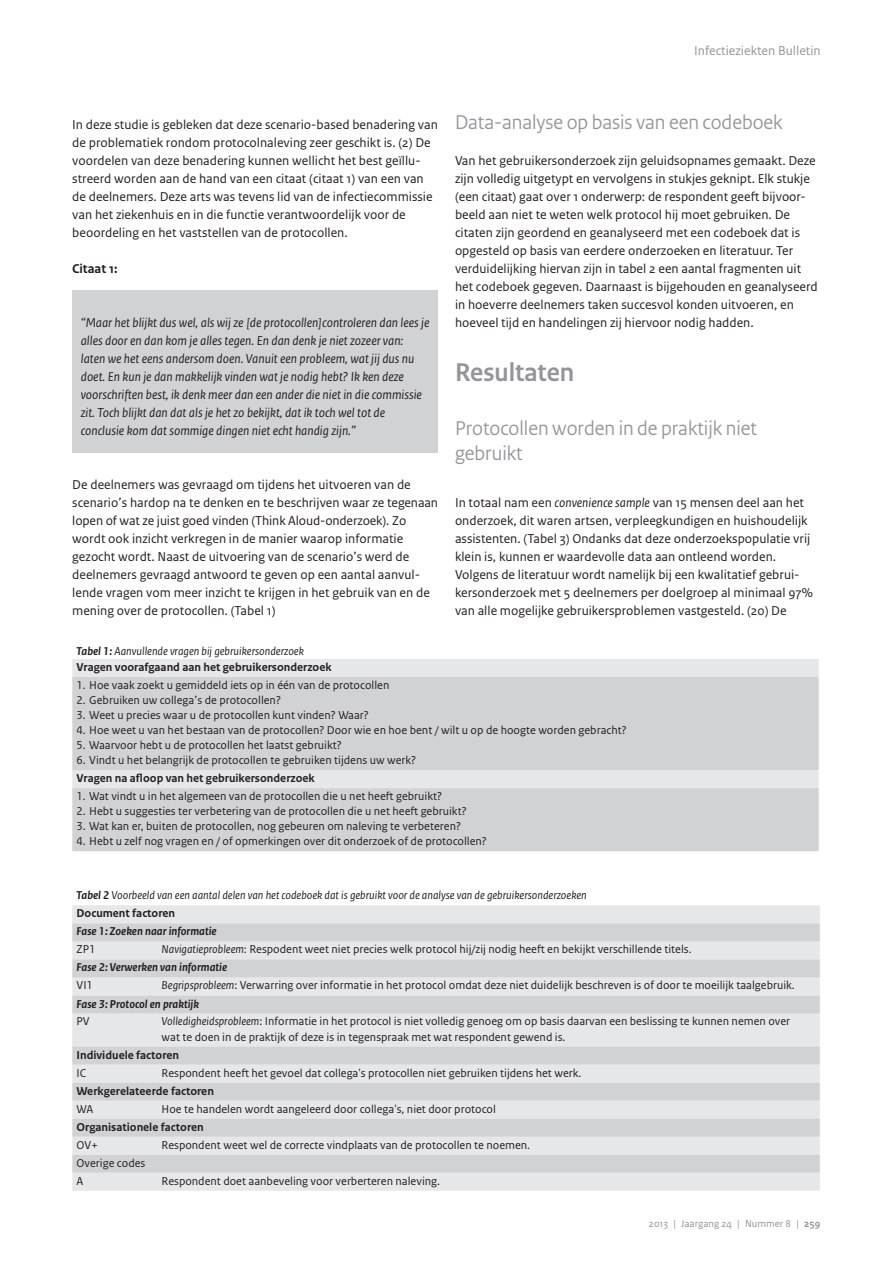
<style>
.page{position:relative;width:893px;height:1263px;background:#fff}
.page>*{position:absolute;margin:0;border:0;box-sizing:border-box;transform-origin:0 0}
.t1{font:700 27px "Rijksoverheid Sans Heading";color:#939598}
.t2{font:21px/25.2px "Rijksoverheid Sans Heading";color:#939598}
.t3{font:13.5px/18px "Rijksoverheid Sans Text";color:#231f20}
.t4{font:italic 13.5px/18px "Rijksoverheid Sans Text";color:#231f20}
.t5{font:13.5px "Rijksoverheid Sans Text";color:#939598}
.t6{font:700 13.5px "Rijksoverheid Sans Text";color:#231f20}
.t7{font:12px/18px "Rijksoverheid Sans Text";color:#231f20}
.t8{font:700 12px/16.2px "Rijksoverheid Sans Text";color:#231f20}
.t9{font:italic 12px/18px "Rijksoverheid Sans Text";color:#231f20}
.t10{font:italic 700 12px "Rijksoverheid Sans Text";color:#231f20}
.t11{font:10.5px "Rijksoverheid Sans Text";color:#939598}
.s1{font-style:italic}
.s2{font-weight:400;font-style:italic}
.s3{font-weight:700}
.s4{font-weight:700;font-style:normal}
.s5{font-weight:700;font-style:italic}
</style>
<div class="page">
<div style="left:72px;top:659px;width:747px;height:18px;background:#e6e7e9"></div>
<svg style="left:72px;top:677px;width:747px;height:174px;background:#d3d4d6"></svg>
<div style="left:72px;top:905px;width:748px;height:286px;background:#e6e7e9"></div>
<svg style="left:72px;top:923px;width:748px;height:250px;background:#dbdcde"></svg>
<div style="left:72px;top:291px;width:366px;height:162px;background:#d1d2d4"></div>
<p class="t5" style="left:694px;top:43px;width:128px">Infectieziekten Bulletin</p>
<p class="t3" style="left:72px;top:115px;width:367px">In deze studie is gebleken dat deze scenario-based benadering van de problematiek rondom protocolnaleving zeer geschikt is. (2) De voordelen van deze benadering kunnen wellicht het best geïllu&shy;streerd worden aan de hand van een citaat (citaat 1) van een van de deelnemers. Deze arts was tevens lid van de infectiecommissie van het ziekenhuis en in die functie verantwoordelijk voor de beoordeling en het vaststellen van de protocollen.</p>
<p class="t6" style="left:72px;top:261px;width:47px">Citaat 1:</p>
<p class="t4" style="left:81px;top:313px;width:350px">“Maar het blijkt dus wel, als wij ze [de protocollen]controleren dan lees je alles door en dan kom je alles tegen. En dan denk je niet zozeer van: laten we het eens andersom doen. Vanuit een probleem, wat jij dus nu doet. En kun je dan makkelijk vinden wat je nodig hebt? Ik ken deze voorschriften best, ik denk meer dan een ander die niet in die commissie zit. Toch blijkt dan dat als je het zo bekijkt, dat ik toch wel tot de conclusie kom dat sommige dingen niet echt handig zijn.”</p>
<p class="t3" style="left:72px;top:475px;width:367px">De deelnemers was gevraagd om tijdens het uitvoeren van de scenario’s hardop na te denken en te beschrijven waar ze tegenaan lopen of wat ze juist goed vinden (Think Aloud-onderzoek). Zo wordt ook inzicht verkregen in de manier waarop informatie gezocht wordt. Naast de uitvoering van de scenario’s werd de deelnemers gevraagd antwoord te geven op een aantal aanvul&shy;lende vragen vom meer inzicht te krijgen in het gebruik van en de mening over de protocollen. (Tabel 1)</p>
<h2 class="t2" style="left:455px;top:109px;width:329px">Data-analyse op basis van een codeboek</h2>
<p class="t3" style="left:455px;top:151px;width:364px">Van het gebruikersonderzoek zijn geluidsopnames gemaakt. Deze zijn volledig uitgetypt en vervolgens in stukjes geknipt. Elk stukje (een citaat) gaat over 1 onderwerp: de respondent geeft bijvoor&shy;beeld aan niet te weten welk protocol hij moet gebruiken. De citaten zijn geordend en geanalyseerd met een codeboek dat is opgesteld op basis van eerdere onderzoeken en literatuur. Ter verduidelijking hiervan zijn in tabel 2 een aantal fragmenten uit het codeboek gegeven. Daarnaast is bijgehouden en geanalyseerd in hoeverre deelnemers taken succesvol konden uitvoeren, en hoeveel tijd en handelingen zij hiervoor nodig hadden.</p>
<h1 class="t1" style="left:455px;top:357px;width:121px">Resultaten</h1>
<h2 class="t2" style="left:455px;top:415px;width:303px">Protocollen worden in de praktijk niet gebruikt</h2>
<p class="t3" style="left:455px;top:493px;width:359px">In totaal nam een <span class="s1">convenience sample</span> van 15 mensen deel aan het onderzoek, dit waren artsen, verpleegkundigen en huishoudelijk assistenten. (Tabel 3) Ondanks dat deze onderzoekspopulatie vrij klein is, kunnen er waardevolle data aan ontleend worden.<br>Volgens de literatuur wordt namelijk bij een kwalitatief gebrui&shy;kersonderzoek met 5 deelnemers per doelgroep al minimaal 97% van alle mogelijke gebruikersproblemen vastgesteld. (20) De</p>
<p class="t8" style="left:77px;top:643px;width:257px"><span class="s1">Tabel 1:</span> <span class="s2">Aanvullende vragen bij gebruikersonderzoek<br></span>Vragen voorafgaand aan het gebruikersonderzoek</p>
<p class="t7" style="left:77px;top:676px;width:314px">1. Hoe vaak zoekt u gemiddeld iets op in één van de protocollen</p>
<p class="t7" style="left:77px;top:691px;width:206px">2. Gebruiken uw collega’s de protocollen?</p>
<p class="t7" style="left:77px;top:706px;width:294px">3. Weet u precies waar u de protocollen kunt vinden? Waar?</p>
<p class="t7" style="left:77px;top:721px;width:552px">4. Hoe weet u van het bestaan van de protocollen? Door wie en hoe bent / wilt u op de hoogte worden gebracht?</p>
<p class="t7" style="left:77px;top:736px;width:267px">5. Waarvoor hebt u de protocollen het laatst gebruikt?</p>
<p class="t7" style="left:77px;top:751px;width:341px">6. Vindt u het belangrijk de protocollen te gebruiken tijdens uw werk?</p>
<p class="t8" style="left:77px;top:770px;width:240px">Vragen na afloop van het gebruikersonderzoek</p>
<p class="t7" style="left:77px;top:787px;width:367px">1. Wat vindt u in het algemeen van de protocollen die u net heeft gebruikt?</p>
<p class="t7" style="left:77px;top:802px;width:392px">2. Hebt u suggesties ter verbetering van de protocollen die u net heeft gebruikt?</p>
<p class="t7" style="left:77px;top:817px;width:386px">3. Wat kan er, buiten de protocollen, nog gebeuren om naleving te verbeteren?</p>
<p class="t7" style="left:77px;top:832px;width:412px">4. Hebt u zelf nog vragen en / of opmerkingen over dit onderzoek of de protocollen?</p>
<p class="t9" style="left:77px;top:886px;width:512px"><span class="s3">Tabel 2</span> Voorbeeld van een aantal delen van het codeboek dat is gebruikt voor de analyse van de gebruikersonderzoeken<br><span class="s4">Document factoren</span></p>
<p class="t10" style="left:77px;top:925px;width:142px">Fase 1: Zoeken naar informatie</p>
<p class="t7" style="left:77px;top:941px;width:20px">ZP1</p>
<p class="t7" style="left:77px;top:941px;width:617px;text-indent:85px"><span class="s1">Navigatieprobleem</span>: Respodent weet niet precies welk protocol hij/zij nodig heeft en bekijkt verschillende titels.<br><span class="s5">Fase 2: Verwerken van informatie</span></p>
<p class="t7" style="left:77px;top:977px;width:18px">VI1</p>
<p class="t7" style="left:77px;top:977px;width:720px;text-indent:85px"><span class="s1">Begripsprobleem</span>: Verwarring over informatie in het protocol omdat deze niet duidelijk beschreven is of door te moeilijk taalgebruik.<br><span class="s5">Fase 3: Protocol en praktijk</span></p>
<p class="t7" style="left:77px;top:1013px;width:15px">PV</p>
<p class="t7" style="left:162px;top:1014px;width:630px;line-height:15px"><span class="s1">Volledigheidsprobleem</span>: Informatie in het protocol is niet volledig genoeg om op basis daarvan een beslissing te kunnen nemen over wat te doen in de praktijk of deze is in tegenspraak met wat respondent gewend is.</p>
<p class="t8" style="left:77px;top:1047px;width:104px">Individuele factoren</p>
<p class="t7" style="left:77px;top:1064px;width:11px">IC</p>
<p class="t7" style="left:162px;top:1064px;width:421px">Respondent heeft het gevoel dat collega's protocollen niet gebruiken tijdens het werk.</p>
<p class="t8" style="left:77px;top:1083px;width:139px">Werkgerelateerde factoren</p>
<p class="t7" style="left:77px;top:1100px;width:18px">WA</p>
<p class="t7" style="left:162px;top:1100px;width:336px">Hoe te handelen wordt aangeleerd door collega's, niet door protocol</p>
<p class="t8" style="left:77px;top:1119px;width:129px">Organisationele factoren</p>
<p class="t7" style="left:77px;top:1136px;width:23px">OV+</p>
<p class="t7" style="left:162px;top:1136px;width:370px">Respondent weet wel de correcte vindplaats van de protocollen te noemen.</p>
<p class="t7" style="left:77px;top:1154px;width:70px">Overige codes<br>A</p>
<p class="t7" style="left:162px;top:1172px;width:280px">Respondent doet aanbeveling voor verberteren naleving.</p>
<p class="t11" style="left:649px;top:1217px;width:173px">2013 | Jaargang 24 | Nummer 8 | <span class="s3">259</span></p>
</div>
